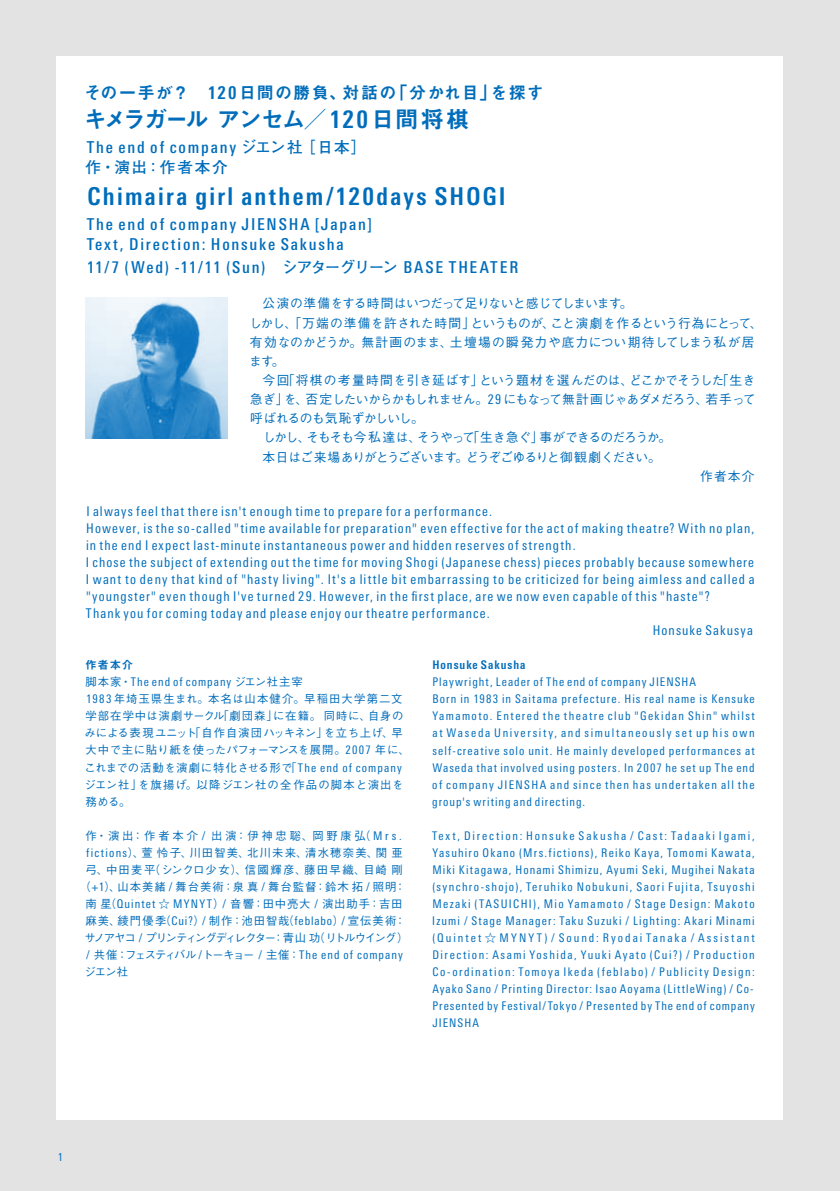
<style>
.page{position:relative;width:840px;height:1191px;background:#fff}
.page>*{position:absolute;margin:0;border:0;box-sizing:border-box;transform-origin:0 0}
.t1{font:700 condensed 24.6px "LT Univers";letter-spacing:.09em;color:#006dbb}
.t2{font:23.4px "Midashi Go Pro MB31";letter-spacing:-.08em;color:#006dbb}
.t3{font:17px "Midashi Go Pro MB31";letter-spacing:.075em;color:#006dbb}
.t4{font:500 condensed 16.4px/19.8px "LT Univers";letter-spacing:.11em;color:#006dbb}
.t5{font:700 15.6px "Futo Go B101 Pro";letter-spacing:.11em;color:#006dbb}
.t6{font:condensed 13.4px "LT Univers";letter-spacing:.08em;color:#006dbb}
.t7{font:500 12.8px/19.2px "Gothic BBB Pro";letter-spacing:.01em;color:#006dbb}
.t8{font:500 12.8px "Gothic BBB Pro";letter-spacing:-.065em;color:#006dbb}
.t9{font:500 12.8px "Gothic BBB Pro";letter-spacing:.02em;color:#006dbb}
.t10{font:500 12.8px "Gothic BBB Pro";letter-spacing:-.075em;color:#006dbb}
.t11{font:500 12.8px "Gothic BBB Pro";letter-spacing:-.085em;color:#006dbb}
.t12{font:500 12.8px "Gothic BBB Pro";letter-spacing:-.045em;color:#006dbb}
.t13{font:condensed 12px/17px "LT Univers";letter-spacing:.095em;color:#006dbb}
.t14{font:700 condensed 12px "LT Univers";letter-spacing:.08em;color:#006dbb}
.t15{font:500 11.4px/17px "Gothic BBB Pro";letter-spacing:.075em;color:#006dbb}
.t16{font:11.4px "Midashi Go Pro MB31";color:#006dbb}
.t17{font:condensed 11.2px "LT Univers";color:#006dbb}
.s1{font-family:"LT Univers";font-weight:700;font-stretch:condensed;font-size:17.8px}
.s2{font-family:"LT Univers";font-weight:700;font-stretch:condensed;font-size:24.6px}
.s3{font-family:"Futo Go B101 Pro";font-weight:700;font-stretch:normal;font-size:15.6px}
.s4{font-family:"LT Univers";font-weight:400;font-stretch:condensed;font-size:13.4px}
.s5{font-family:"Gothic BBB Pro";font-weight:500;font-stretch:normal;font-size:11.4px}
.s6{font-family:"LT Univers";font-weight:400;font-stretch:condensed;font-size:12px}
</style>
<div class="page">
<div style="left:0;top:0;width:839px;height:1191px;background:linear-gradient(to right,#e4e4e4,#e4e4e4)"></div>
<div style="left:57px;top:57px;width:725px;height:1063px;background:#fff"></div>
<img style="left:85px;top:297px;width:142px;height:142px">
<h3 class="t3" style="left:84px;top:79px;width:461px">その一手が？ <span class="s1">120</span>日間の勝負、対話の「分かれ目」を探す</h3>
<h2 class="t2" style="left:84px;top:100px;width:386px">キメラガールアンセム／ <span class="s2">120</span> 日間将棋</h2>
<h3 class="t4" style="left:87px;top:137px;width:281px">The end of company <span class="s3">ジエン社［日本］</span></h3>
<p class="t5" style="left:85px;top:154px;width:143px">作・演出：作者本介</p>
<h1 class="t1" style="left:87px;top:182px;width:419px">Chimaira girl anthem/120days SHOGI</h1>
<h3 class="t4" style="left:87px;top:214px;width:286px">The end of company JIENSHA [Japan]<br>Text, Direction: Honsuke Sakusha</h3>
<h3 class="t4" style="left:87px;top:257px;width:433px">11/7 (Wed) -11/11 (Sun) <span class="s3">シアターグリーン</span> BASE THEATER</h3>
<p class="t7" style="left:249px;top:292px;width:514px;text-indent:14px">公演の準備をする時間はいつだって足りないと感じてしまいます。<br>しかし、「万端の準備を許された時間」というものが、こと演劇を作るという行為にとって、有効なのかどうか。無計画のまま、土壇場の瞬発力や底力につい期待してしまう私が居ます。</p>
<p class="t9" style="left:262px;top:370px;width:494px">今回「将棋の考量時間を引き延ばす」という題材を選んだのは、どこかでそうした「生き</p>
<p class="t8" style="left:250px;top:389px;width:507px">急ぎ」を、否定したいからかもしれません。<span class="s4">29</span> にもなって無計画じゃあダメだろう、若手って</p>
<p class="t12" style="left:250px;top:408px;width:175px">呼ばれるのも気恥ずかしいし。</p>
<p class="t10" style="left:262px;top:427px;width:410px">しかし、そもそも今私達は、そうやって「生き急ぐ」事ができるのだろうか。</p>
<p class="t11" style="left:262px;top:446px;width:399px">本日はご来場ありがとうございます。どうぞごゆるりと御観劇ください。</p>
<p class="t12" style="left:699px;top:465px;width:56px">作者本介</p>
<p class="t6" style="left:86px;top:503px;width:407px">I always feel that there isn't enough time to prepare for a performance.</p>
<p class="t6" style="left:86px;top:520px;width:669px">However, is the so-called "time available for preparation" even effective for the act of making theatre? With no plan,</p>
<p class="t6" style="left:86px;top:537px;width:491px">in the end I expect last-minute instantaneous power and hidden reserves of strength.</p>
<p class="t6" style="left:86px;top:554px;width:669px">I chose the subject of extending out the time for moving Shogi (Japanese chess) pieces probably because somewhere</p>
<p class="t6" style="left:86px;top:571px;width:670px">I want to deny that kind of "hasty living". It's a little bit embarrassing to be criticized for being aimless and called a</p>
<p class="t6" style="left:86px;top:588px;width:624px">"youngster" even though I've turned 29. However, in the first place, are we now even capable of this "haste"?</p>
<p class="t6" style="left:86px;top:605px;width:405px">Thank you for coming today and please enjoy our theatre performance.</p>
<p class="t6" style="left:652px;top:622px;width:102px">Honsuke Sakusya</p>
<p class="t14" style="left:432px;top:658px;width:94px">Honsuke Sakusha</p>
<p class="t13" style="left:432px;top:673px;width:324px">Playwright, Leader of The end of company JIENSHA<br>Born in 1983 in Saitama prefecture. His real name is Kensuke Yamamoto. Entered the theatre club "Gekidan Shin" whilst at Waseda University, and simultaneously set up his own self-creative solo unit. He mainly developed performances at Waseda that involved using posters. In 2007 he set up The end of company JIENSHA and since then has undertaken all the group's writing and directing.</p>
<p class="t13" style="left:432px;top:826px;width:324px;text-align:justify">Text, Direction: Honsuke Sakusha / Cast: Tadaaki Igami, Yasuhiro Okano (Mrs.fictions), Reiko Kaya, Tomomi Kawata, Miki Kitagawa, Honami Shimizu, Ayumi Seki, Mugihei Nakata (synchro-shojo), Teruhiko Nobukuni, Saori Fujita, Tsuyoshi Mezaki (TASUICHI), Mio Yamamoto / Stage Design: Makoto Izumi / Stage Manager: Taku Suzuki / Lighting: Akari Minami (Quintet <span class="s5">☆</span> MYNYT) / Sound: Ryodai Tanaka / Assistant Direction: Asami Yoshida, Yuuki Ayato (Cui?) / Production Co-ordination: Tomoya Ikeda (feblabo) / Publicity Design:<br>Ayako Sano / Printing Director: Isao Aoyama (LittleWing) / Co-Presented by Festival/Tokyo / Presented by The end of company JIENSHA</p>
<p class="t16" style="left:85px;top:656px;width:49px">作者本介</p>
<p class="t13" style="left:85px;top:673px;width:219px"><span class="s5">脚本家・</span>The end of company <span class="s5">ジエン社主宰</span></p>
<p class="t15" style="left:84px;top:689px;width:326px"><span class="s6">1983</span>年埼玉県生まれ。本名は山本健介。早稲田大学第二文学部在学中は演劇サークル「劇団森」に在籍。同時に、自身のみによる表現ユニット「自作自演団ハッキネン」を立ち上げ、早大中で主に貼り紙を使ったパフォーマンスを展開。<span class="s6">2007</span> 年に、これまでの活動を演劇に特化させる形で「<span class="s6">The end of company</span>ジエン社」を旗揚げ。以降ジエン社の全作品の脚本と演出を務める。</p>
<p class="t15" style="left:79px;top:825px;width:330px;text-align:center">作・演出：作者本介 <span class="s6">/</span> 出演：伊神忠聡、岡野康弘（<span class="s6">Mrs. fictions</span>）、萱怜子、川田智美、北川未来、清水穂奈美、関亜弓、中田麦平（シンクロ少女）、信國輝彦、藤田早織、目崎剛（<span class="s6">+1</span>）、山本美緒 <span class="s6">/</span> 舞台美術：泉真 <span class="s6">/</span> 舞台監督：鈴木拓 <span class="s6">/</span> 照明：南星（<span class="s6">Quintet</span> ☆ <span class="s6">MYNYT</span>）<span class="s6">/</span> 音響：田中亮大 <span class="s6">/</span> 演出助手：吉田麻美、綾門優季（<span class="s6">Cui?</span>）<span class="s6">/</span> 制作：池田智哉（<span class="s6">feblabo</span>）<span class="s6">/</span> 宣伝美術：サノアヤコ <span class="s6">/</span> プリンティングディレクター：青山功（リトルウイング）</p>
<p class="t13" style="left:86px;top:945px;width:318px">/ <span class="s5">共催：フェスティバル</span>/<span class="s5">トーキョー</span> / <span class="s5">主催：</span>The end of company</p>
<p class="t15" style="left:84px;top:961px;width:45px">ジエン社</p>
<p class="t17" style="left:58px;top:1150px;width:7px">1</p>
</div>
